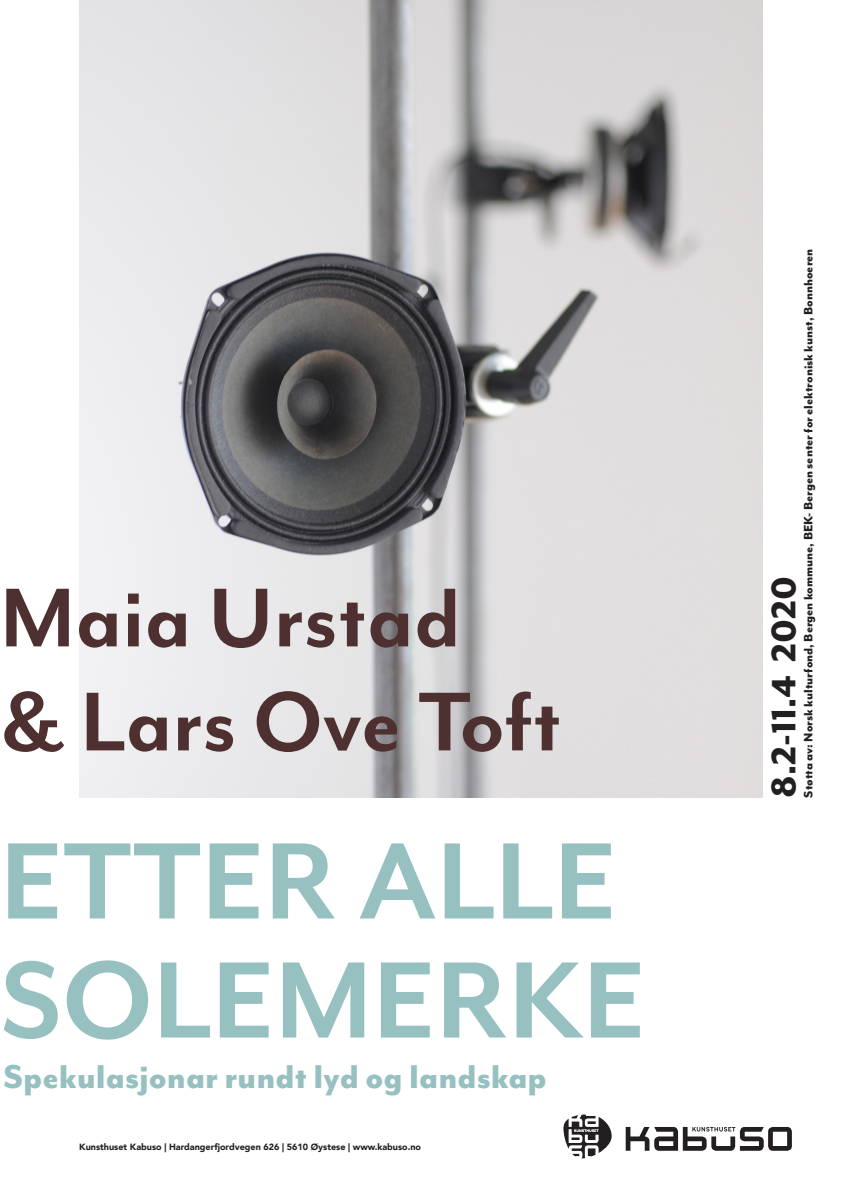
<style>
.page{position:relative;width:842px;height:1191px;background:#fff}
.page>*{position:absolute;margin:0;border:0;box-sizing:border-box;transform-origin:0 0}
.t1{font:700 125px/119px "Mr Eaves Mod OT";color:#97c0c1}
.t2{font:700 96px/104px "Mr Eaves Mod OT";color:#4e3030}
.t3{font:800 39px "Mr Eaves Mod OT";color:#231f20}
.t4{font:800 38px "Mr Eaves Mod OT";color:#97c0c1}
.t5{font:800 14px "Mr Eaves Mod OT";color:#231f20}
.t6{font:900 9px "Avenir";color:#231f20}
</style>
<div class="page">
<img style="left:79px;top:0;width:684px;height:797px">
<svg style="left:626px;top:1127px;width:166px;height:23px"></svg>
<svg style="left:563px;top:1114px;width:49px;height:44px"></svg>
<h2 class="t2" style="left:0;top:567px;width:563px">Maia Urstad<br>&amp; Lars Ove Toft</h2>
<h1 class="t1" style="left:0;top:823px;width:647px">ETTER ALLE<br>SOLEMERKE</h1>
<h3 class="t4" style="left:4px;top:1056px;width:545px">Spekulasjonar rundt lyd og landskap</h3>
<p class="t6" style="left:79px;top:1139px;width:343px">Kunsthuset Kabuso | Hardangerfjordvegen 626 | 5610 Øystese | www.kabuso.no</p>
<p class="t5" style="left:801px;top:797px;width:550px;rotate:-90deg">Støtta av: Norsk kulturfond, Bergen kommune, BEK- Bergen senter for elektronisk kunst, Bonnhoeren</p>
<h3 class="t3" style="left:763px;top:797px;width:223px;rotate:-90deg">8.2-11.4 2020</h3>
</div>
